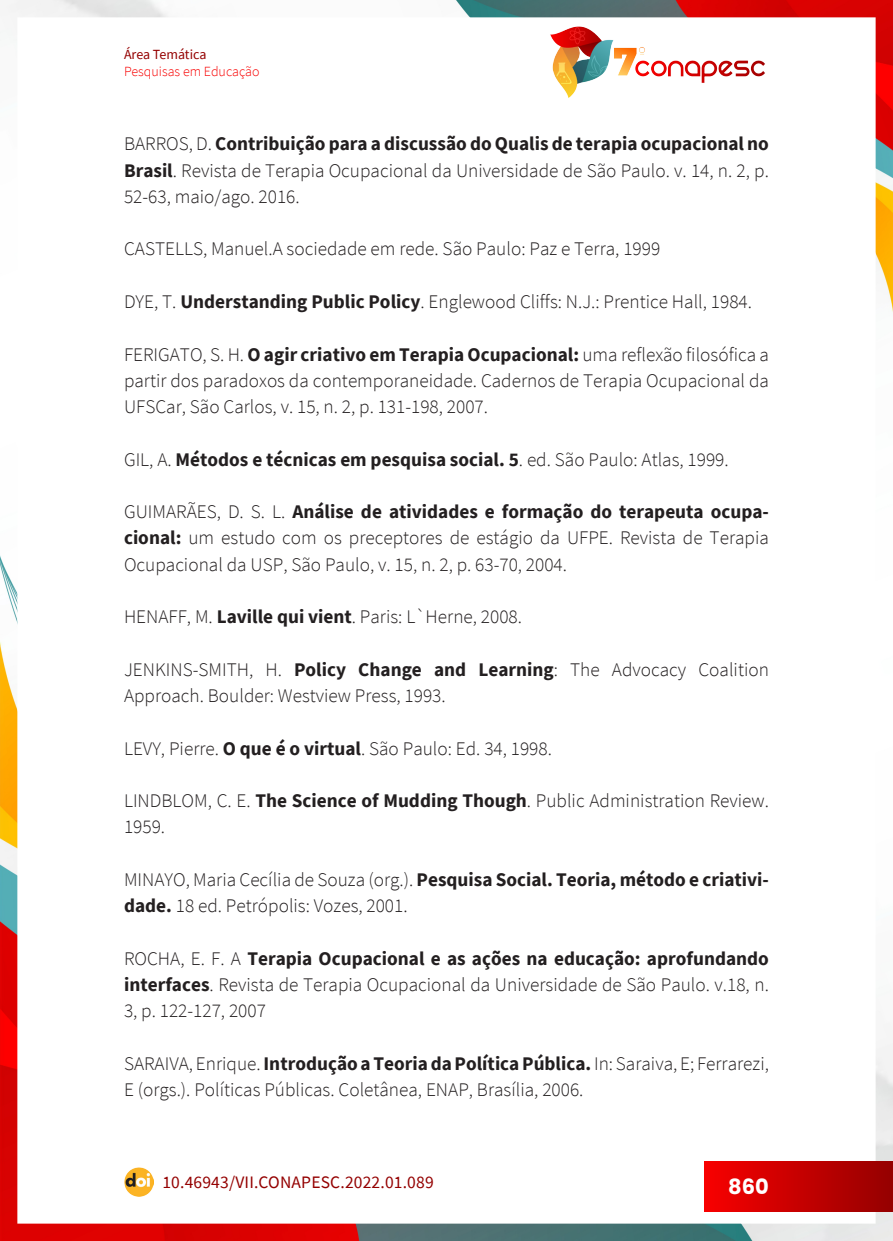
<style>
.page{position:relative;width:893px;height:1241px;background:#fff}
.page>*{position:absolute;margin:0;border:0;box-sizing:border-box;transform-origin:0 0}
.t1{font:700 21px "Poppins";color:#fff}
._14_REFERENCIAS{font:300 19.25px/26.2px "Source Sans Pro";color:#231f20;text-align:justify}
._14_REFERENCIAS-2{font:700 19.25px "Source Sans Pro";color:#231f20}
.t2{font:17.5px "Source Sans Pro";letter-spacing:.01em;color:#940000}
.t3{font:300 14px "Source Sans Pro";color:#f80000}
.t4{font:14px "Source Sans Pro";letter-spacing:-.005em;color:#940000}
.s1{font-weight:700}
.s2{font-weight:300}
</style>
<div class="page">
<img style="left:0;top:0;width:893px;height:1240px">
<div style="left:17px;top:17px;width:859px;height:1206px;background:#fff"></div>
<img style="left:124px;top:1167px;width:30px;height:29px">
<div style="left:704px;top:1161px;width:189px;height:49px;background:linear-gradient(to right,#f80000,#950000)"></div>
<img style="left:550px;top:26px;width:215px;height:72px">
<p class="t4" style="left:124px;top:45px;width:84px">Área Temática</p>
<p class="t3" style="left:124px;top:62px;width:137px">Pesquisas em Educação</p>
<p class="_14_REFERENCIAS" style="left:124px;top:131px;width:646px">BARROS, D. <span class="s1">Contribuição para a discussão do Qualis de terapia ocupacional no Brasil</span>. Revista de Terapia Ocupacional da Universidade de São Paulo. v. 14, n. 2, p.<br>52-63, maio/ago. 2016.</p>
<p class="_14_REFERENCIAS" style="left:124px;top:236px;width:538px">CASTELLS, Manuel.A sociedade em rede. São Paulo: Paz e Terra, 1999</p>
<p class="_14_REFERENCIAS" style="left:124px;top:288px;width:629px">DYE, T. <span class="s1">Understanding Public Policy</span>. Englewood Cliffs: N.J.: Prentice Hall, 1984.</p>
<p class="_14_REFERENCIAS" style="left:124px;top:341px;width:646px">FERIGATO, S. H. <span class="s1">O agir criativo em Terapia Ocupacional:</span> uma reflexão filosófica a partir dos paradoxos da contemporaneidade. Cadernos de Terapia Ocupacional da UFSCar, São Carlos, v. 15, n. 2, p. 131-198, 2007.</p>
<p class="_14_REFERENCIAS-2" style="left:124px;top:446px;width:606px"><span class="s2">GIL, A.</span> Métodos e técnicas em pesquisa social. 5<span class="s2">. ed. São Paulo: Atlas, 1999.</span></p>
<p class="_14_REFERENCIAS" style="left:124px;top:498px;width:646px">GUIMARÃES, D. S. L. <span class="s1">Análise de atividades e formação do terapeuta ocupa&shy;cional:</span> um estudo com os preceptores de estágio da UFPE. Revista de Terapia Ocupacional da USP, São Paulo, v. 15, n. 2, p. 63-70, 2004.</p>
<p class="_14_REFERENCIAS" style="left:124px;top:603px;width:400px">HENAFF, M. <span class="s1">Laville qui vient</span>. Paris: L`Herne, 2008.</p>
<p class="_14_REFERENCIAS" style="left:124px;top:656px;width:646px">JENKINS-SMITH, H. <span class="s1">Policy Change and Learning</span>: The Advocacy Coalition<br>Approach. Boulder: Westview Press, 1993.</p>
<p class="_14_REFERENCIAS" style="left:124px;top:735px;width:429px">LEVY, Pierre. <span class="s1">O que é o virtual</span>. São Paulo: Ed. 34, 1998.</p>
<p class="_14_REFERENCIAS" style="left:124px;top:787px;width:646px">LINDBLOM, C. E. <span class="s1">The Science of Mudding Though</span>. Public Administration Review.<br>1959.</p>
<p class="_14_REFERENCIAS" style="left:124px;top:866px;width:646px">MINAYO, Maria Cecília de Souza (org.). <span class="s1">Pesquisa Social. Teoria, método e criativi&shy;dade.</span> 18 ed. Petrópolis: Vozes, 2001.</p>
<p class="_14_REFERENCIAS" style="left:124px;top:945px;width:646px">ROCHA, E. F. A <span class="s1">Terapia Ocupacional e as ações na educação: aprofundando interfaces</span>. Revista de Terapia Ocupacional da Universidade de São Paulo. v.18, n.<br>3, p. 122-127, 2007</p>
<p class="_14_REFERENCIAS" style="left:124px;top:1050px;width:646px">SARAIVA, Enrique. <span class="s1">Introdução a Teoria da Política Pública.</span> In: Saraiva, E; Ferrarezi,<br>E (orgs.). Políticas Públicas. Coletânea, ENAP, Brasília, 2006.</p>
<p class="t2" style="left:162px;top:1170px;width:273px">10.46943/VII.CONAPESC.2022.01.089</p>
<p class="t1" style="left:728px;top:1173px;width:42px">860</p>
</div>
